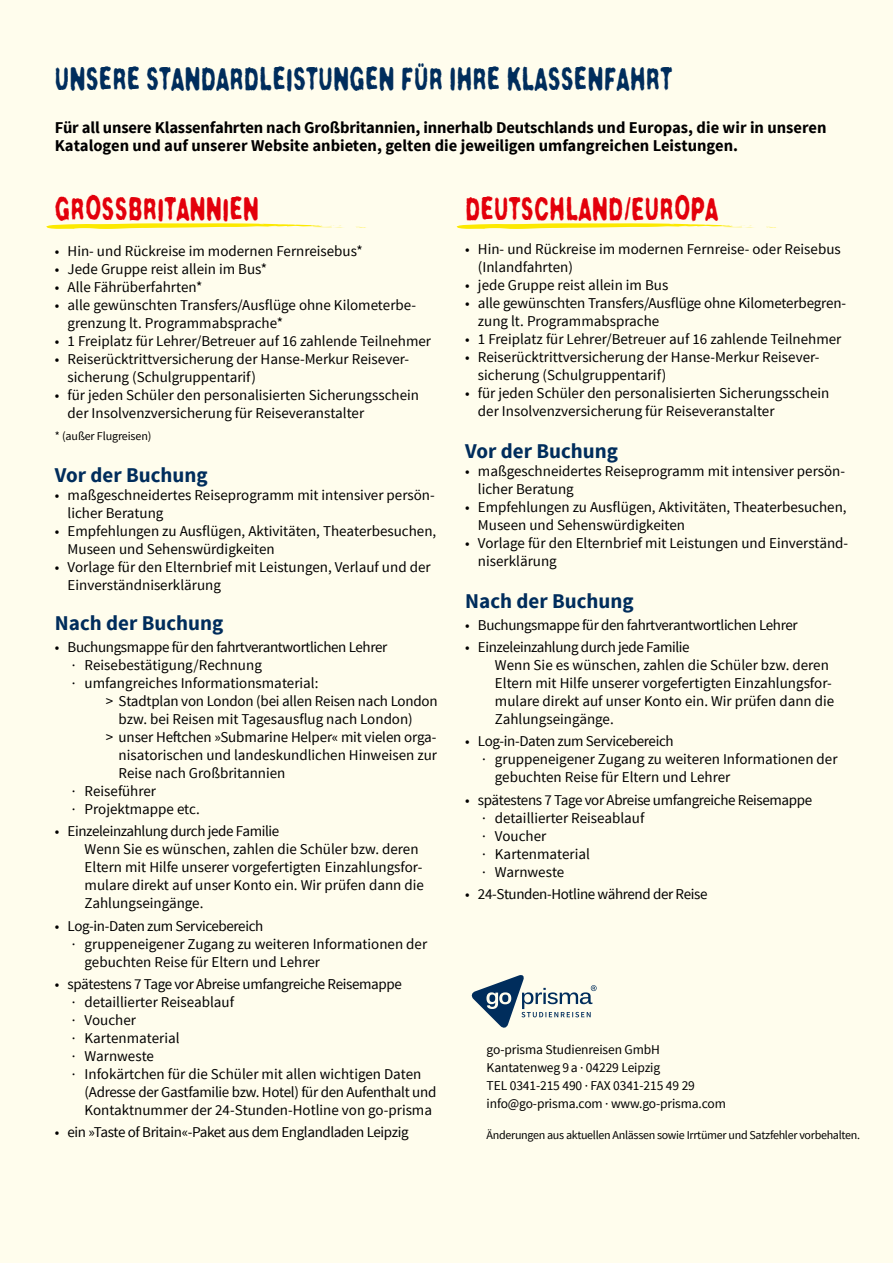
<style>
.page{position:relative;width:893px;height:1263px;background:#fffded}
.page>*{position:absolute;margin:0;border:0;box-sizing:border-box;transform-origin:0 0}
.t1{font:30px "Crush No 47";color:#002d5c}
.t2{font:30px "Crush No 47";color:#e3000b}
.t3{font:700 21px "Source Sans Pro";color:#002d5c}
.t4{font:700 16.5px/18px "Source Sans Pro";letter-spacing:-.005em;color:#000}
.t5{font:15px/18px "Source Sans Pro";color:#000}
.t6{font:15px "Source Sans Pro";letter-spacing:-.025em;color:#000}
.t7{font:15px "Source Sans Pro";letter-spacing:-.02em;color:#000}
.t8{font:13.5px/18px "Source Sans Pro";letter-spacing:-.01em;color:#000}
.t9{font:12px "Source Sans Pro";letter-spacing:-.025em;color:#000}
</style>
<div class="page">
<svg style="left:46px;top:223px;width:320px;height:6px"></svg>
<svg style="left:456px;top:223px;width:320px;height:6px"></svg>
<svg style="left:471px;top:975px;width:126px;height:53px"></svg>
<h1 class="t1" style="left:55px;top:59px;width:619px">UNSERE STANDARDLEISTUNGEN FÜR IHRE KLASSENFAHRT</h1>
<p class="t4" style="left:55px;top:119px;width:773px">Für all unsere Klassenfahrten nach Großbritannien, innerhalb Deutschlands und Europas, die wir in unseren<br>Katalogen und auf unserer Website anbieten, gelten die jeweiligen umfangreichen Leistungen.</p>
<h1 class="t2" style="left:55px;top:188px;width:206px">GROSSBRITANNIEN</h1>
<p class="t5" style="left:55px;top:242px;width:309px">• Hin- und Rückreise im modernen Fernreisebus*</p>
<p class="t5" style="left:55px;top:260px;width:214px">• Jede Gruppe reist allein im Bus*</p>
<p class="t5" style="left:55px;top:278px;width:149px">• Alle Fährüberfahrten*</p>
<p class="t5" style="left:68px;top:296px;width:350px;text-indent:-13px">• alle gewünschten Transfers/Ausflüge ohne Kilometerbe&shy;grenzung lt. Programmabsprache*</p>
<p class="t5" style="left:55px;top:332px;width:378px">• 1 Freiplatz für Lehrer/Betreuer auf 16 zahlende Teilnehmer</p>
<p class="t5" style="left:68px;top:350px;width:343px;text-indent:-13px">• Reiserücktrittversicherung der Hanse-Merkur Reisever&shy;sicherung (Schulgruppentarif)</p>
<p class="t5" style="left:68px;top:386px;width:353px;text-indent:-13px">• für jeden Schüler den personalisierten Sicherungsschein der Insolvenzversicherung für Reiseveranstalter</p>
<p class="t9" style="left:55px;top:429px;width:98px">* (außer Flugreisen)</p>
<h2 class="t3" style="left:55px;top:461px;width:154px">Vor der Buchung</h2>
<p class="t5" style="left:68px;top:486px;width:369px;text-indent:-13px">• maßgeschneidertes Reiseprogramm mit intensiver persön&shy;licher Beratung</p>
<p class="t5" style="left:68px;top:522px;width:370px;text-indent:-13px">• Empfehlungen zu Ausflügen, Aktivitäten, Theaterbesuchen,<br>Museen und Sehenswürdigkeiten</p>
<p class="t5" style="left:68px;top:558px;width:365px;text-indent:-13px">• Vorlage für den Elternbrief mit Leistungen, Verlauf und der<br>Einverständniserklärung</p>
<h2 class="t3" style="left:55px;top:609px;width:170px">Nach der Buchung</h2>
<p class="t5" style="left:72px;top:638px;width:317px;text-indent:-17px">• Buchungsmappe für den fahrtverantwortlichen Lehrer · Reisebestätigung/Rechnung<br>· umfangreiches Informationsmaterial:</p>
<p class="t5" style="left:106px;top:692px;width:333px">&gt; Stadtplan von London (bei allen Reisen nach London</p>
<p class="t5" style="left:119px;top:710px;width:296px">bzw. bei Reisen mit Tagesausflug nach London)</p>
<p class="t5" style="left:106px;top:728px;width:332px">&gt; unser Heftchen »Submarine Helper« mit vielen orga-</p>
<p class="t5" style="left:119px;top:746px;width:320px">nisatorischen und landeskundlichen Hinweisen zur</p>
<p class="t5" style="left:119px;top:764px;width:168px">Reise nach Großbritannien</p>
<p class="t5" style="left:72px;top:782px;width:86px">· Reiseführer</p>
<p class="t5" style="left:72px;top:800px;width:129px">· Projektmappe etc.</p>
<p class="t5" style="left:85px;top:822px;width:341px;text-indent:-30px">• Einzeleinzahlung durch jede Familie<br>Wenn Sie es wünschen, zahlen die Schüler bzw. deren Eltern mit Hilfe unserer vorgefertigten Einzahlungsfor&shy;mulare direkt auf unser Konto ein. Wir prüfen dann die Zahlungseingänge.</p>
<p class="t6" style="left:55px;top:916px;width:210px">• Log-in-Daten zum Servicebereich</p>
<p class="t5" style="left:72px;top:935px;width:357px">· gruppeneigener Zugang zu weiteren Informationen der</p>
<p class="t5" style="left:85px;top:953px;width:237px">gebuchten Reise für Eltern und Lehrer</p>
<p class="t6" style="left:55px;top:974px;width:348px">• spätestens 7 Tage vor Abreise umfangreiche Reisemappe</p>
<p class="t5" style="left:72px;top:993px;width:164px">· detaillierter Reiseablauf</p>
<p class="t5" style="left:72px;top:1011px;width:66px">· Voucher</p>
<p class="t5" style="left:72px;top:1029px;width:109px">· Kartenmaterial</p>
<p class="t5" style="left:72px;top:1047px;width:84px">· Warnweste</p>
<p class="t5" style="left:72px;top:1065px;width:351px">· Infokärtchen für die Schüler mit allen wichtigen Daten</p>
<p class="t7" style="left:85px;top:1082px;width:353px">(Adresse der Gastfamilie bzw. Hotel) für den Aufenthalt und</p>
<p class="t5" style="left:85px;top:1101px;width:349px">Kontaktnummer der 24-Stunden-Hotline von go-prisma</p>
<p class="t6" style="left:55px;top:1123px;width:355px">• ein »Taste of Britain«-Paket aus dem Englandladen Leipzig</p>
<h1 class="t2" style="left:465px;top:188px;width:255px">DEUTSCHLAND/EUROPA</h1>
<p class="t5" style="left:478px;top:240px;width:364px;text-indent:-13px">• Hin- und Rückreise im modernen Fernreise- oder Reisebus (Inlandfahrten)</p>
<p class="t5" style="left:465px;top:276px;width:205px">• jede Gruppe reist allein im Bus</p>
<p class="t5" style="left:478px;top:294px;width:370px;text-indent:-13px">• alle gewünschten Transfers/Ausflüge ohne Kilometerbegren&shy;zung lt. Programmabsprache</p>
<p class="t5" style="left:465px;top:330px;width:378px">• 1 Freiplatz für Lehrer/Betreuer auf 16 zahlende Teilnehmer</p>
<p class="t5" style="left:478px;top:348px;width:343px;text-indent:-13px">• Reiserücktrittversicherung der Hanse-Merkur Reisever&shy;sicherung (Schulgruppentarif)</p>
<p class="t5" style="left:478px;top:384px;width:353px;text-indent:-13px">• für jeden Schüler den personalisierten Sicherungsschein der Insolvenzversicherung für Reiseveranstalter</p>
<h2 class="t3" style="left:465px;top:437px;width:154px">Vor der Buchung</h2>
<p class="t5" style="left:478px;top:462px;width:369px;text-indent:-13px">• maßgeschneidertes Reiseprogramm mit intensiver persön&shy;licher Beratung</p>
<p class="t5" style="left:478px;top:498px;width:370px;text-indent:-13px">• Empfehlungen zu Ausflügen, Aktivitäten, Theaterbesuchen,<br>Museen und Sehenswürdigkeiten</p>
<p class="t5" style="left:478px;top:534px;width:372px;text-indent:-13px">• Vorlage für den Elternbrief mit Leistungen und Einverständ&shy;niserklärung</p>
<h2 class="t3" style="left:465px;top:587px;width:170px">Nach der Buchung</h2>
<p class="t6" style="left:465px;top:615px;width:334px">• Buchungsmappe für den fahrtverantwortlichen Lehrer</p>
<p class="t5" style="left:495px;top:638px;width:341px;text-indent:-30px">• Einzeleinzahlung durch jede Familie<br>Wenn Sie es wünschen, zahlen die Schüler bzw. deren Eltern mit Hilfe unserer vorgefertigten Einzahlungsfor&shy;mulare direkt auf unser Konto ein. Wir prüfen dann die Zahlungseingänge.</p>
<p class="t6" style="left:465px;top:732px;width:210px">• Log-in-Daten zum Servicebereich</p>
<p class="t5" style="left:482px;top:750px;width:357px">· gruppeneigener Zugang zu weiteren Informationen der</p>
<p class="t5" style="left:495px;top:768px;width:237px">gebuchten Reise für Eltern und Lehrer</p>
<p class="t5" style="left:482px;top:791px;width:331px;text-indent:-17px">• spätestens 7 Tage vor Abreise umfangreiche Reisemappe · detaillierter Reiseablauf<br>· Voucher<br>· Kartenmaterial<br>· Warnweste</p>
<p class="t6" style="left:465px;top:884px;width:244px">• 24-Stunden-Hotline während der Reise</p>
<p class="t8" style="left:487px;top:1040px;width:241px">go-prisma Studienreisen GmbH Kantatenweg 9a · 04229 Leipzig<br>TEL 0341-215 490 · FAX 0341-215 49 29 info@go-prisma.com · www.go-prisma.com</p>
<p class="t9" style="left:487px;top:1128px;width:375px">Änderungen aus aktuellen Anlässen sowie Irrtümer und Satzfehler vorbehalten.</p>
</div>
